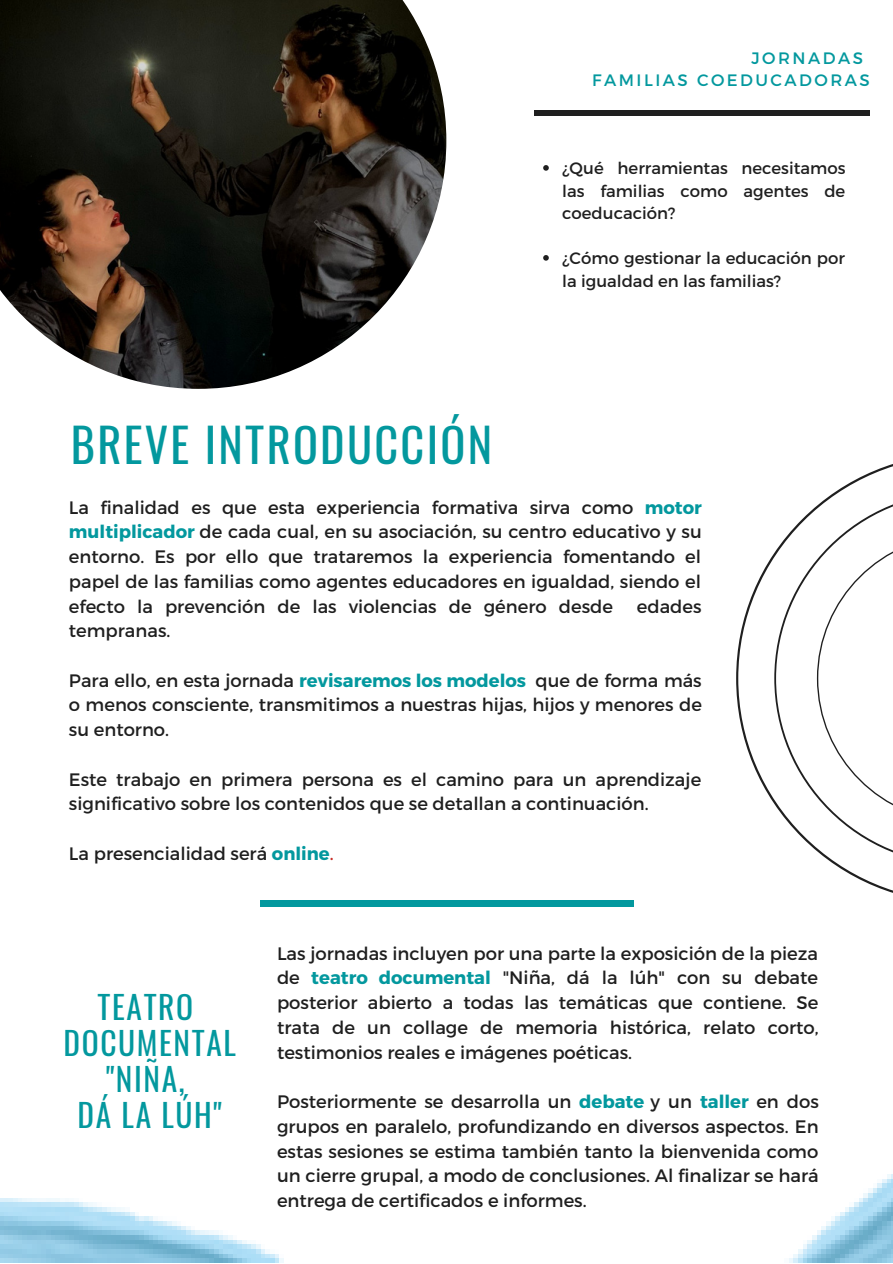
<style>
.page{position:relative;width:893px;height:1264px;background:#fff}
.page>*{position:absolute;margin:0;border:0;box-sizing:border-box;transform-origin:0 0}
.t1{font:46.35px "Oswald";letter-spacing:.05em;color:#03989e}
.t2{font:31.5px/36px "Oswald";letter-spacing:.05em;color:#03989e;text-align:center}
.t3{font:18px/24.8px "Montserrat";color:#1f1f1f;text-align:justify}
.t4{font:16.5px/22.5px "Montserrat";color:#1f1f1f;text-align:justify}
.t5{font:16.5px/22.5px "Montserrat";letter-spacing:.15em;color:#03989e}
.s1{font-weight:700;color:#03989e}
.s2{color:#c82e28}
</style>
<div class="page">
<img style="left:0;top:0;width:446px;height:389px">
<img style="left:0;top:1174px;width:892px;height:88px">
<svg style="left:736px;top:464px;width:156px;height:429px"></svg>
<div style="left:260px;top:900px;width:373px;height:6px;background:#03989e"></div>
<svg style="left:543px;top:165px;width:5px;height:6px"></svg>
<svg style="left:543px;top:255px;width:5px;height:6px"></svg>
<div style="left:534px;top:110px;width:335px;height:6px;background:#1f1f1f"></div>
<p class="t5" style="left:592px;top:46px;width:279px;text-indent:159px">JORNADAS<br>FAMILIAS COEDUCADORAS</p>
<p class="t4" style="left:562px;top:156px;width:285px">¿Qué herramientas necesitamos las familias como agentes de coeducación?</p>
<p class="t4" style="left:562px;top:246px;width:284px">¿Cómo gestionar la educación por la igualdad en las familias?</p>
<h1 class="t1" style="left:71px;top:408px;width:423px">BREVE INTRODUCCIÓN</h1>
<p class="t3" style="left:69px;top:494px;width:634px">La finalidad es que esta experiencia formativa sirva como <span class="s1">motor multiplicador</span> de cada cual, en su asociación, su centro educativo y su entorno. Es por ello que trataremos la experiencia fomentando el papel de las familias como agentes educadores en igualdad, siendo el efecto la prevención de las violencias de género desde</p>
<p class="t3" style="left:636px;top:593px;width:66px">edades</p>
<p class="t3" style="left:69px;top:617px;width:103px">tempranas.</p>
<p class="t3" style="left:69px;top:667px;width:634px">Para ello, en esta jornada <span class="s1">revisaremos los modelos</span> que de forma más o menos consciente, transmitimos a nuestras hijas, hijos y menores de su entorno.</p>
<p class="t3" style="left:69px;top:766px;width:633px">Este trabajo en primera persona es el camino para un aprendizaje significativo sobre los contenidos que se detallan a continuación.</p>
<p class="t3" style="left:69px;top:840px;width:266px">La presencialidad será <span class="s1">online</span><span class="s2">.</span></p>
<h2 class="t2" style="left:64px;top:988px;width:174px">TEATRO<br>DOCUMENTAL "NIÑA,<br>DÁ LA LÚH"</h2>
<p class="t3" style="left:277px;top:940px;width:543px">Las jornadas incluyen por una parte la exposición de la pieza de <span class="s1">teatro documental</span> "Niña, dá la lúh" con su debate posterior abierto a todas las temáticas que contiene. Se trata de un collage de memoria histórica, relato corto, testimonios reales e imágenes poéticas.</p>
<p class="t3" style="left:277px;top:1088px;width:543px">Posteriormente se desarrolla un <span class="s1">debate</span> y un <span class="s1">taller</span> en dos grupos en paralelo, profundizando en diversos aspectos. En estas sesiones se estima también tanto la bienvenida como un cierre grupal, a modo de conclusiones. Al finalizar se hará entrega de certificados e informes.</p>
</div>
